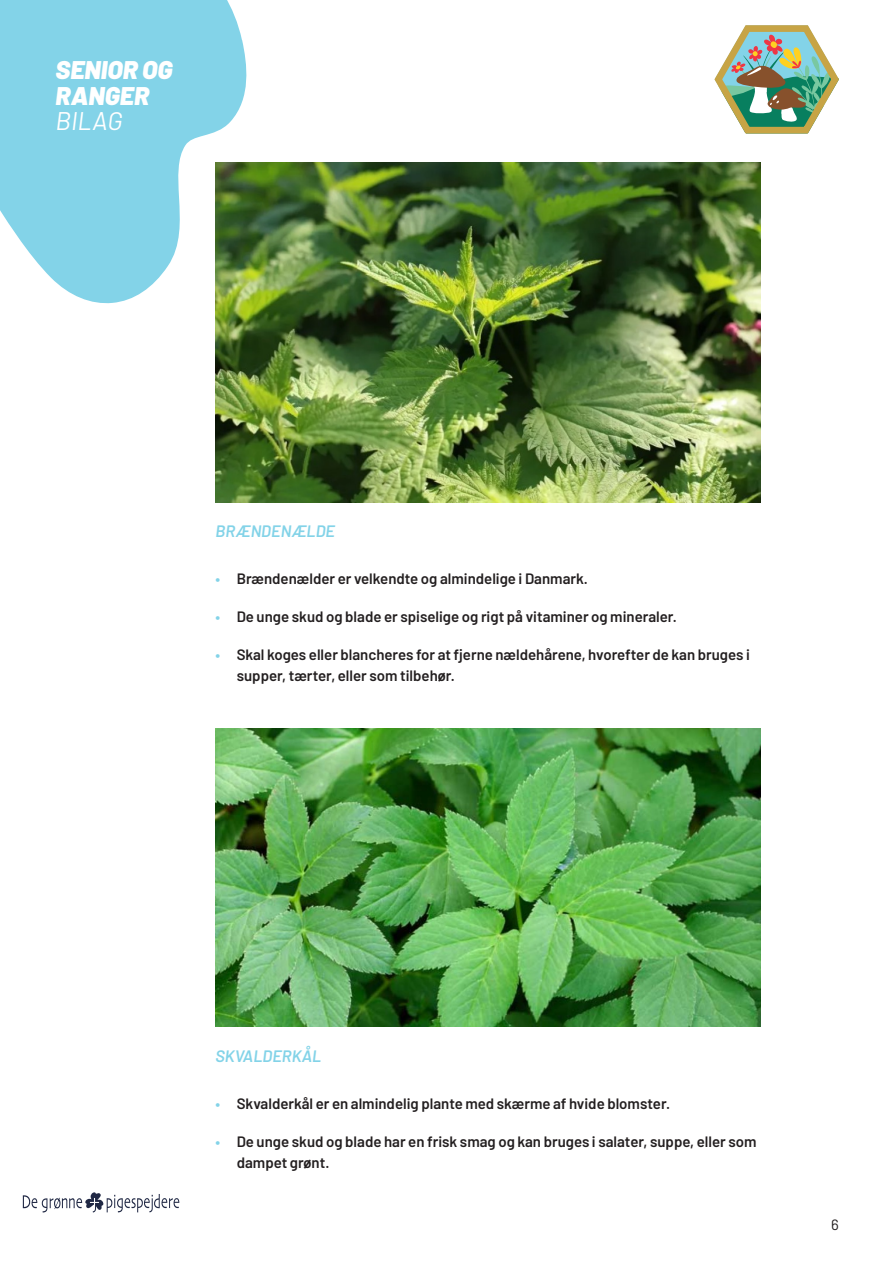
<style>
.page{position:relative;width:893px;height:1263px;background:#fff}
.page>*{position:absolute;margin:0;border:0;box-sizing:border-box;transform-origin:0 0}
.t1{font:italic 900 25.5px/25.5px "Barlow";color:#fff}
.t2{font:italic 25.5px "Barlow";color:#fff}
.Manchet{font:italic 600 16.5px "Barlow";color:#83d3e8}
.t3{font:600 15px/21px "Barlow";color:#231f20}
.t4{font:15px "Barlow";color:#231f20}
.s1{color:#83d3e8}
</style>
<div class="page">
<img style="left:215px;top:162px;width:545px;height:341px">
<img style="left:215px;top:729px;width:545px;height:297px">
<svg style="left:0;top:0;width:252px;height:401px;fill:#83d3e8"></svg>
<svg style="left:23px;top:1192px;width:156px;height:20px"></svg>
<svg style="left:714px;top:25px;width:125px;height:109px"></svg>
<h1 class="t1" style="left:56px;top:56px;width:119px">SENIOR OG<br>RANGER</h1>
<h1 class="t2" style="left:56px;top:103px;width:68px">BILAG</h1>
<p class="Manchet" style="left:215px;top:519px;width:121px">BRÆNDENÆLDE</p>
<p class="t3" style="left:215px;top:566px;width:374px"><span class="s1">•</span> Brændenælder er velkendte og almindelige i Danmark.</p>
<p class="t3" style="left:215px;top:604px;width:463px"><span class="s1">•</span> De unge skud og blade er spiselige og rigt på vitaminer og mineraler.</p>
<p class="t3" style="left:237px;top:642px;width:515px;text-indent:-21px"><span class="s1">•</span> Skal koges eller blancheres for at fjerne nældehårene, hvorefter de kan bruges i supper, tærter, eller som tilbehør.</p>
<p class="Manchet" style="left:215px;top:1044px;width:107px">SKVALDERKÅL</p>
<p class="t3" style="left:215px;top:1091px;width:456px"><span class="s1">•</span> Skvalderkål er en almindelig plante med skærme af hvide blomster.</p>
<p class="t3" style="left:237px;top:1129px;width:521px;text-indent:-21px"><span class="s1">•</span> De unge skud og blade har en frisk smag og kan bruges i salater, suppe, eller som dampet grønt.</p>
<p class="t4" style="left:831px;top:1214px;width:9px">6</p>
</div>
